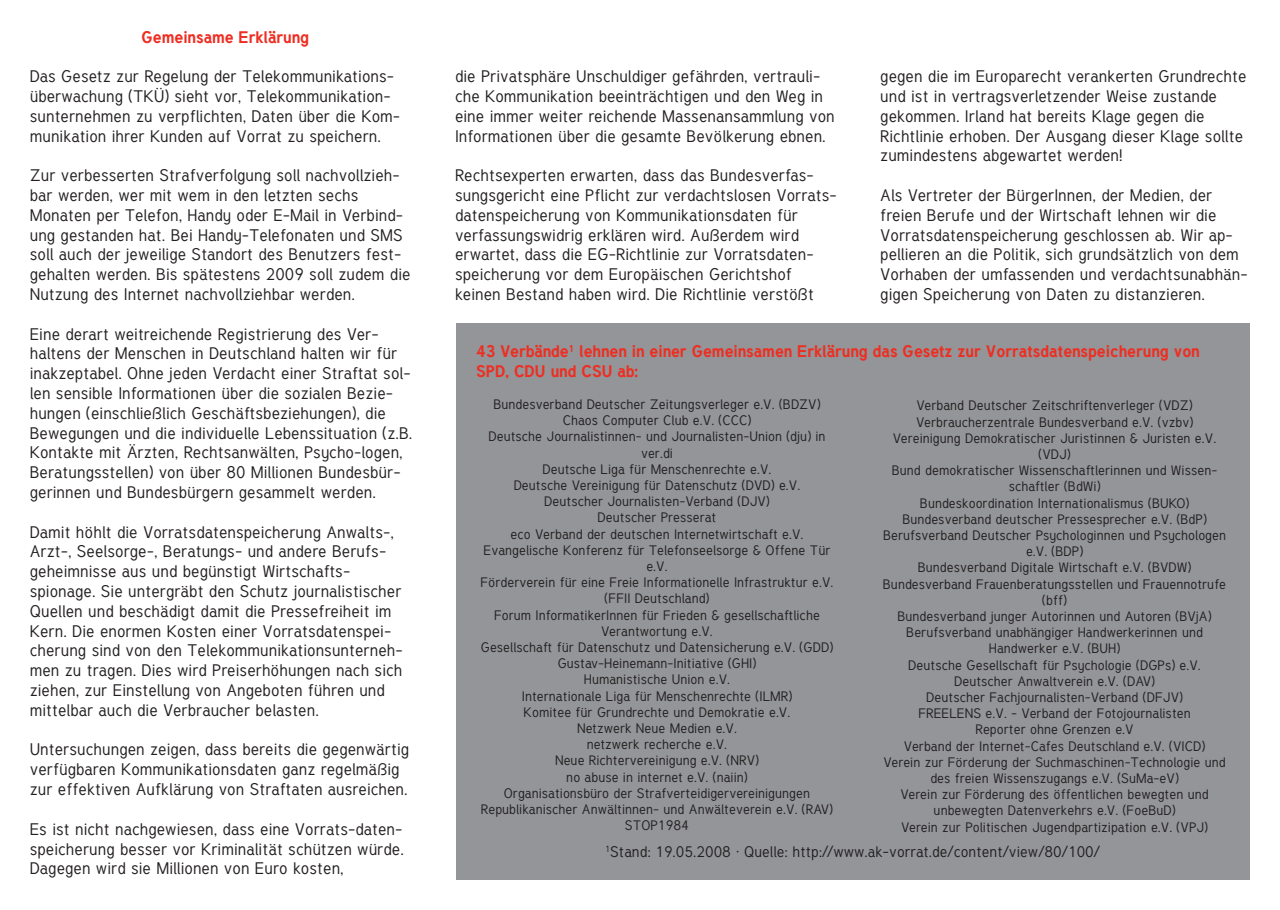
<style>
.page{position:relative;width:1280px;height:910px;background:#fff}
.page>*{position:absolute;margin:0;border:0;box-sizing:border-box;transform-origin:0 0}
.t1{font:16.5px/19.8px "Tuffy";color:#231f20}
.t2{font:700 16.5px/19.8px "Tuffy";color:#ee2e22}
.t3{font:15px "Tuffy";color:#231f20}
.t4{font:13.5px/16.2px "Tuffy";color:#231f20;text-align:center}
</style>
<div class="page">
<div style="left:456px;top:323px;width:793px;height:556px;background:#939598"></div>
<p class="t2" style="left:141px;top:26px;width:169px">Gemeinsame Erklärung</p>
<p class="t1" style="left:30px;top:66px;width:372px">Das Gesetz zur Regelung der Telekommunikations&shy;überwachung (TKÜ) sieht vor, Telekommunikation&shy;sunternehmen zu verpflichten, Daten über die Kom&shy;munikation ihrer Kunden auf Vorrat zu speichern.</p>
<p class="t1" style="left:30px;top:165px;width:382px">Zur verbesserten Strafverfolgung soll nachvollzieh&shy;bar werden, wer mit wem in den letzten sechs Monaten per Telefon, Handy oder E-Mail in Verbind&shy;ung gestanden hat. Bei Handy-Telefonaten und SMS soll auch der jeweilige Standort des Benutzers fest&shy;gehalten werden. Bis spätestens 2009 soll zudem die Nutzung des Internet nachvollziehbar werden.</p>
<p class="t1" style="left:30px;top:324px;width:384px">Eine derart weitreichende Registrierung des Ver&shy;haltens der Menschen in Deutschland halten wir für inakzeptabel. Ohne jeden Verdacht einer Straftat sol&shy;len sensible Informationen über die sozialen Bezie&shy;hungen (einschließlich Geschäftsbeziehungen), die Bewegungen und die individuelle Lebenssituation (z.B.<br>Kontakte mit Ärzten, Rechtsanwälten, Psycho-logen, Beratungsstellen) von über 80 Millionen Bundesbür&shy;gerinnen und Bundesbürgern gesammelt werden.</p>
<p class="t1" style="left:30px;top:522px;width:374px">Damit höhlt die Vorratsdatenspeicherung Anwalts-, Arzt-, Seelsorge-, Beratungs- und andere Berufs&shy;geheimnisse aus und begünstigt Wirtschafts&shy;spionage. Sie untergräbt den Schutz journalistischer Quellen und beschädigt damit die Pressefreiheit im Kern. Die enormen Kosten einer Vorratsdatenspei&shy;cherung sind von den Telekommunikationsunterneh&shy;men zu tragen. Dies wird Preiserhöhungen nach sich ziehen, zur Einstellung von Angeboten führen und mittelbar auch die Verbraucher belasten.</p>
<p class="t1" style="left:30px;top:739px;width:381px">Untersuchungen zeigen, dass bereits die gegenwärtig verfügbaren Kommunikationsdaten ganz regelmäßig zur effektiven Aufklärung von Straftaten ausreichen.</p>
<p class="t1" style="left:30px;top:819px;width:376px;text-align:justify">Es ist nicht nachgewiesen, dass eine Vorrats-daten&shy;speicherung besser vor Kriminalität schützen würde.<br>Dagegen wird sie Millionen von Euro kosten,</p>
<p class="t1" style="left:455px;top:66px;width:381px">die Privatsphäre Unschuldiger gefährden, vertrauli&shy;che Kommunikation beeinträchtigen und den Weg in eine immer weiter reichende Massenansammlung von Informationen über die gesamte Bevölkerung ebnen.</p>
<p class="t1" style="left:455px;top:165px;width:383px">Rechtsexperten erwarten, dass das Bundesverfas&shy;sungsgericht eine Pflicht zur verdachtslosen Vorrats&shy;datenspeicherung von Kommunikationsdaten für verfassungswidrig erklären wird. Außerdem wird erwartet, dass die EG-Richtlinie zur Vorratsdaten&shy;speicherung vor dem Europäischen Gerichtshof keinen Bestand haben wird. Die Richtlinie verstößt</p>
<p class="t1" style="left:880px;top:66px;width:368px">gegen die im Europarecht verankerten Grundrechte und ist in vertragsverletzender Weise zustande gekommen. Irland hat bereits Klage gegen die Richtlinie erhoben. Der Ausgang dieser Klage sollte zumindestens abgewartet werden!</p>
<p class="t1" style="left:880px;top:185px;width:369px">Als Vertreter der BürgerInnen, der Medien, der freien Berufe und der Wirtschaft lehnen wir die Vorratsdatenspeicherung geschlossen ab. Wir ap&shy;pellieren an die Politik, sich grundsätzlich von dem Vorhaben der umfassenden und verdachtsunabhän&shy;gigen Speicherung von Daten zu distanzieren.</p>
<p class="t2" style="left:476px;top:341px;width:725px">43 Verbände<sup>1</sup> lehnen in einer Gemeinsamen Erklärung das Gesetz zur Vorratsdatenspeicherung von<br>SPD, CDU und CSU ab:</p>
<p class="t4" style="left:480px;top:396px;width:354px">Bundesverband Deutscher Zeitungsverleger e.V. (BDZV)<br>Chaos Computer Club e.V. (CCC)<br>Deutsche Journalistinnen- und Journalisten-Union (dju) in ver.di<br>Deutsche Liga für Menschenrechte e.V.<br>Deutsche Vereinigung für Datenschutz (DVD) e.V.<br>Deutscher Journalisten-Verband (DJV)<br>Deutscher Presserat<br>eco Verband der deutschen Internetwirtschaft e.V.<br>Evangelische Konferenz für Telefonseelsorge &amp; Offene Tür e.V.<br>Förderverein für eine Freie Informationelle Infrastruktur e.V. (FFII Deutschland)<br>Forum InformatikerInnen für Frieden &amp; gesellschaftliche Verantwortung e.V.<br>Gesellschaft für Datenschutz und Datensicherung e.V. (GDD)<br>Gustav-Heinemann-Initiative (GHI)<br>Humanistische Union e.V.<br>Internationale Liga für Menschenrechte (ILMR)<br>Komitee für Grundrechte und Demokratie e.V.<br>Netzwerk Neue Medien e.V.<br>netzwerk recherche e.V.<br>Neue Richtervereinigung e.V. (NRV)<br>no abuse in internet e.V. (naiin)<br>Organisationsbüro der Strafverteidigervereinigungen Republikanischer Anwältinnen- und Anwälteverein e.V. (RAV)<br>STOP1984</p>
<p class="t4" style="left:883px;top:397px;width:345px">Verband Deutscher Zeitschriftenverleger (VDZ)<br>Verbraucherzentrale Bundesverband e.V. (vzbv)<br>Vereinigung Demokratischer Juristinnen &amp; Juristen e.V. (VDJ)<br>Bund demokratischer Wissenschaftlerinnen und Wissen&shy;schaftler (BdWi)<br>Bundeskoordination Internationalismus (BUKO)<br>Bundesverband deutscher Pressesprecher e.V. (BdP)<br>Berufsverband Deutscher Psychologinnen und Psychologen e.V. (BDP)<br>Bundesverband Digitale Wirtschaft e.V. (BVDW)<br>Bundesverband Frauenberatungsstellen und Frauennotrufe (bff)<br>Bundesverband junger Autorinnen und Autoren (BVjA)<br>Berufsverband unabhängiger Handwerkerinnen und Handwerker e.V. (BUH)<br>Deutsche Gesellschaft für Psychologie (DGPs) e.V.<br>Deutscher Anwaltverein e.V. (DAV)<br>Deutscher Fachjournalisten-Verband (DFJV)<br>FREELENS e.V. - Verband der Fotojournalisten<br>Reporter ohne Grenzen e.V<br>Verband der Internet-Cafes Deutschland e.V. (VICD)<br>Verein zur Förderung der Suchmaschinen-Technologie und des freien Wissenszugangs e.V. (SuMa-eV)<br>Verein zur Förderung des öffentlichen bewegten und unbewegten Datenverkehrs e.V. (FoeBuD)<br>Verein zur Politischen Jugendpartizipation e.V. (VPJ)</p>
<p class="t3" style="left:605px;top:843px;width:496px"><sup>1</sup>Stand: 19.05.2008 · Quelle: http://www.ak-vorrat.de/content/view/80/100/</p>
</div>
